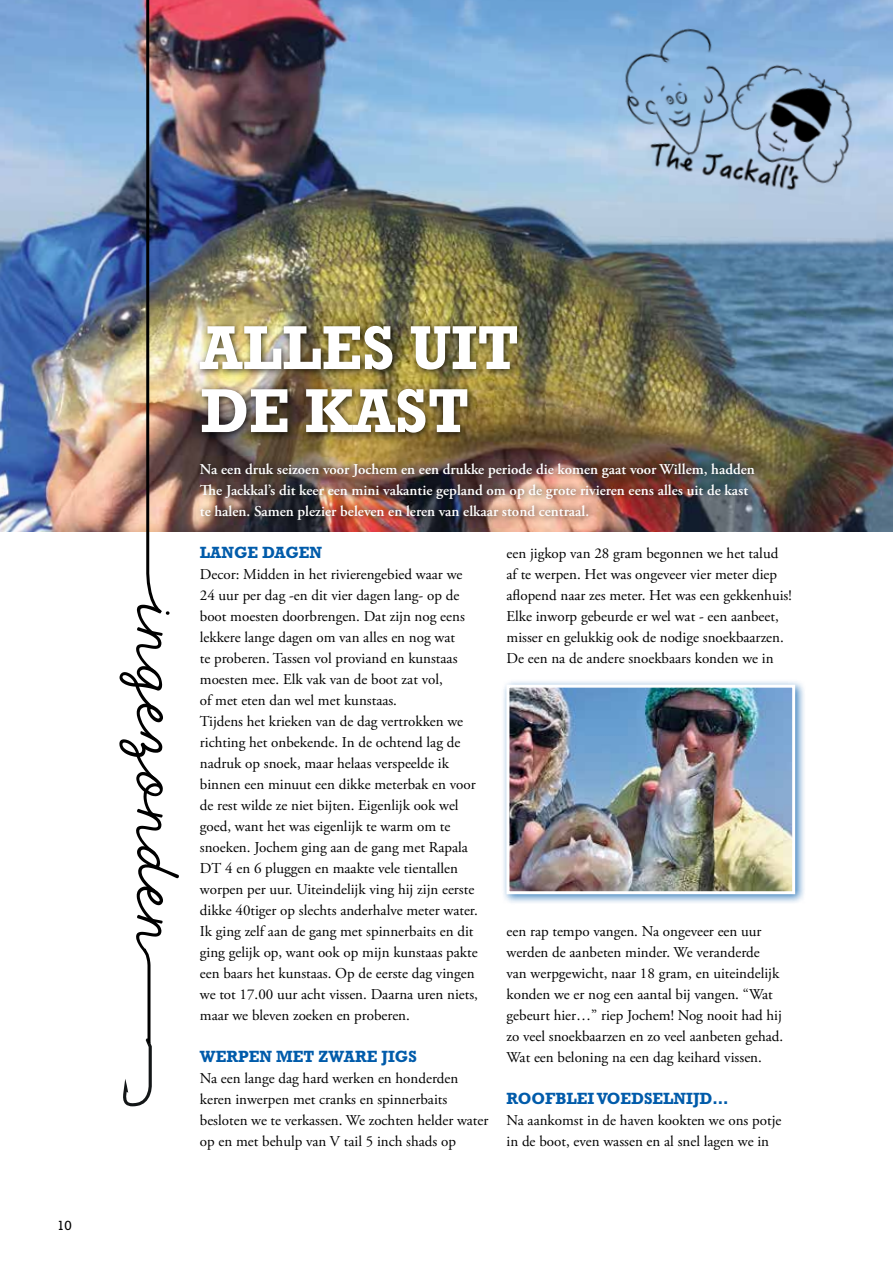
<style>
.page{position:relative;width:893px;height:1263px;background:#fff}
.page>*{position:absolute;margin:0;border:0;box-sizing:border-box;transform-origin:0 0}
.t1{font:700 63px/63px "Rockwell Std";color:#fff}
.t2{font:700 16.5px "Rockwell Std";color:#005baa}
.t3{font:15px/21px "Adobe Garamond Pro";color:#000}
.t4{font:600 15px/21px "Adobe Garamond Pro";color:#fff}
.t5{font:13.5px "Rockwell Std";color:#000}
</style>
<div class="page">
<img style="left:0;top:0;width:893px;height:531px">
<div style="left:196px;top:457px;width:567px;height:70px;background:#000;opacity:.75"></div>
<div style="left:195px;top:320px;width:331px;height:121px;background:#000;opacity:.75"></div>
<div style="left:501px;top:679px;width:305px;height:226px;background:#005baa;opacity:.75"></div>
<img style="left:510px;top:689px;width:281px;height:201px">
<div style="left:506px;top:685px;width:289px;height:209px;border:3px solid #fff"></div>
<img style="left:119px;top:0;width:60px;height:1106px">
<img style="left:606px;top:15px;width:263px;height:190px">
<p class="t5" style="left:57px;top:1218px;width:16px">10</p>
<h1 class="t1" style="left:200px;top:315px;width:320px">ALLES UIT<br>DE KAST</h1>
<p class="t4" style="left:200px;top:459px;width:557px">Na een druk seizoen voor Jochem en een drukke periode die komen gaat voor Willem, hadden<br>The Jackkal’s dit keer een mini vakantie gepland om op de grote rivieren eens alles uit de kast te halen. Samen plezier beleven en leren van elkaar stond centraal.</p>
<p class="t2" style="left:200px;top:543px;width:124px">LANGE DAGEN</p>
<p class="t3" style="left:200px;top:564px;width:280px">Decor: Midden in het rivierengebied waar we 24 uur per dag -en dit vier dagen lang- op de boot moesten doorbrengen. Dat zijn nog eens lekkere lange dagen om van alles en nog wat<br>te proberen. Tassen vol proviand en kunstaas moesten mee. Elk vak van de boot zat vol,<br>of met eten dan wel met kunstaas.<br>Tijdens het krieken van de dag vertrokken we richting het onbekende. In de ochtend lag de nadruk op snoek, maar helaas verspeelde ik binnen een minuut een dikke meterbak en voor de rest wilde ze niet bijten. Eigenlijk ook wel goed, want het was eigenlijk te warm om te snoeken. Jochem ging aan de gang met Rapala DT 4 en 6 pluggen en maakte vele tientallen worpen per uur. Uiteindelijk ving hij zijn eerste dikke 40tiger op slechts anderhalve meter water.<br>Ik ging zelf aan de gang met spinnerbaits en dit ging gelijk op, want ook op mijn kunstaas pakte een baars het kunstaas. Op de eerste dag vingen we tot 17.00 uur acht vissen. Daarna uren niets, maar we bleven zoeken en proberen.</p>
<p class="t2" style="left:200px;top:1047px;width:218px">WERPEN MET ZWARE JIGS</p>
<p class="t3" style="left:200px;top:1068px;width:290px">Na een lange dag hard werken en honderden keren inwerpen met cranks en spinnerbaits besloten we te verkassen. We zochten helder water op en met behulp van V tail 5 inch shads op</p>
<p class="t3" style="left:506px;top:543px;width:287px">een jigkop van 28 gram begonnen we het talud af te werpen. Het was ongeveer vier meter diep aflopend naar zes meter. Het was een gekkenhuis!<br>Elke inworp gebeurde er wel wat - een aanbeet, misser en gelukkig ook de nodige snoekbaarzen.<br>De een na de andere snoekbaars konden we in</p>
<p class="t3" style="left:506px;top:921px;width:278px">een rap tempo vangen. Na ongeveer een uur werden de aanbeten minder. We veranderde van werpgewicht, naar 18 gram, en uiteindelijk konden we er nog een aantal bij vangen. “Wat gebeurt hier…” riep Jochem! Nog nooit had hij zo veel snoekbaarzen en zo veel aanbeten gehad.<br>Wat een beloning na een dag keihard vissen.</p>
<p class="t2" style="left:506px;top:1089px;width:223px">ROOFBLEI VOEDSELNIJD…</p>
<p class="t3" style="left:506px;top:1110px;width:276px">Na aankomst in de haven kookten we ons potje in de boot, even wassen en al snel lagen we in</p>
</div>
